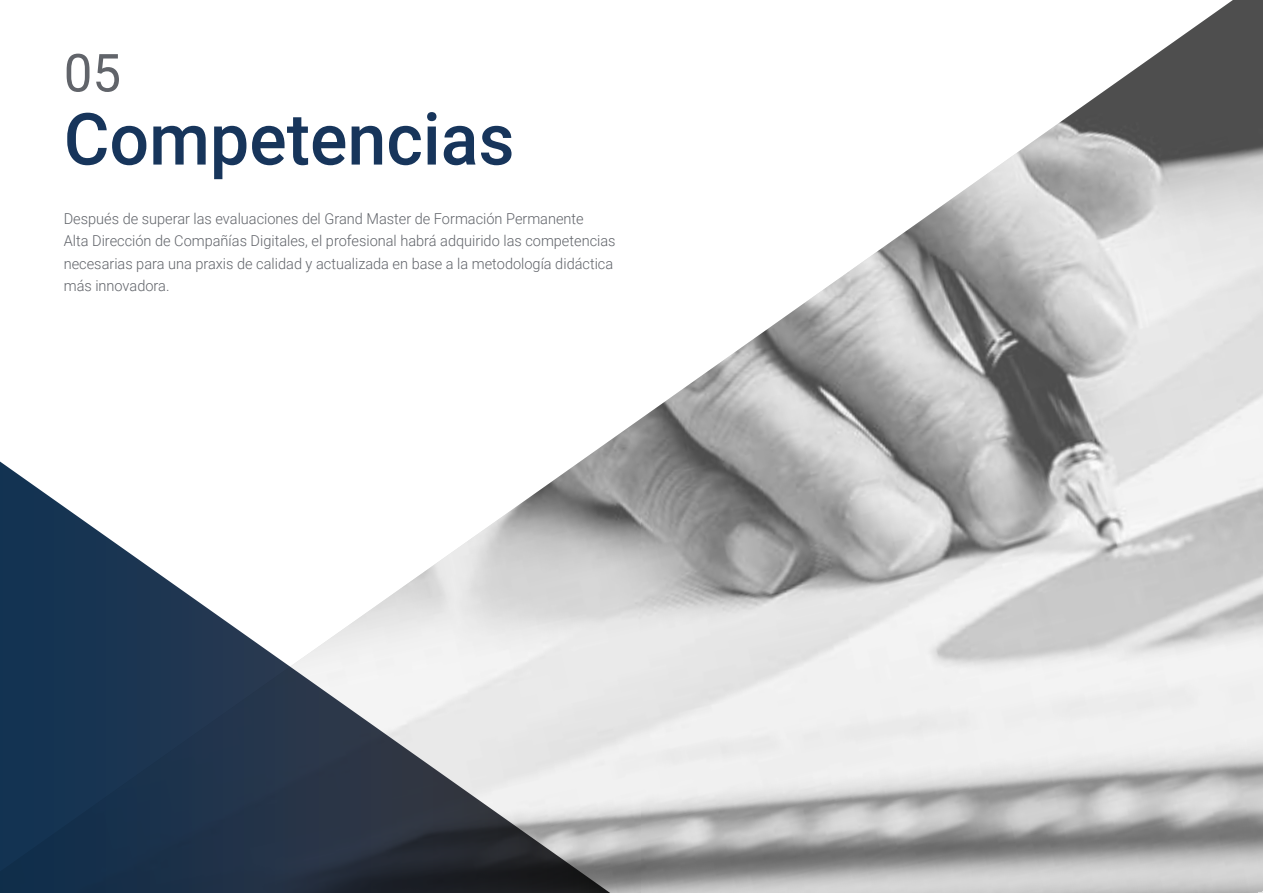
<style>
.page{position:relative;width:1263px;height:893px;background:#fff}
.page>*{position:absolute;margin:0;border:0;box-sizing:border-box;transform-origin:0 0}
.t1{font:500 72px "Roboto";color:#17355b}
.t2{font:52.5px "Roboto";color:#61646a}
.t3{font:300 15px/22.5px "Roboto";color:#61646a}
</style>
<div class="page">
<img style="left:602px;top:0;width:661px;height:893px">
<svg style="left:0;top:446px;width:640px;height:447px"></svg>
<h2 class="t2" style="left:64px;top:36px;width:59px">05</h2>
<h1 class="t1" style="left:64px;top:89px;width:452px">Competencias</h1>
<p class="t3" style="left:64px;top:207px;width:553px">Después de superar las evaluaciones del Grand Master de Formación Permanente<br>Alta Dirección de Compañías Digitales, el profesional habrá adquirido las competencias necesarias para una praxis de calidad y actualizada en base a la metodología didáctica más innovadora.</p>
</div>
